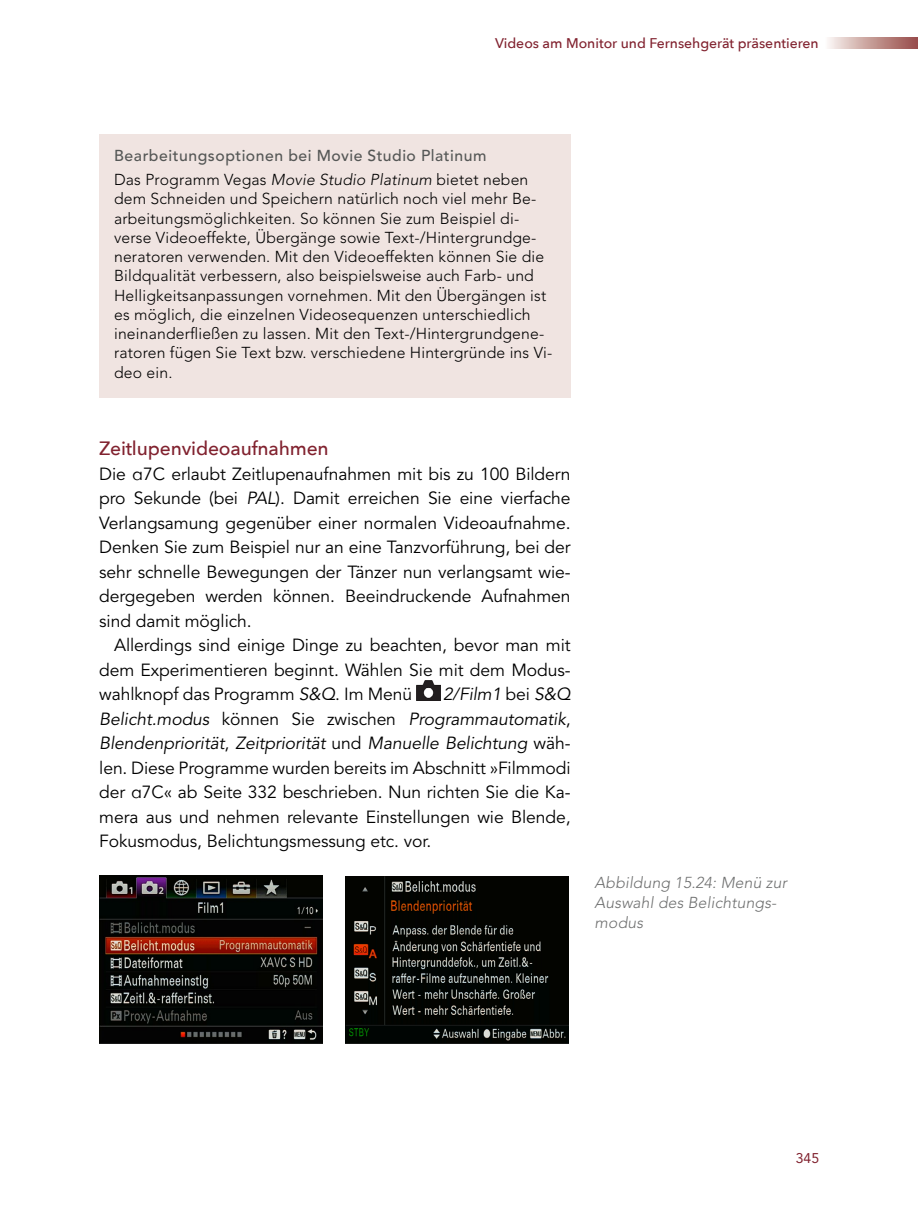
<style>
.page{position:relative;width:918px;height:1216px;background:#fff}
.page>*{position:absolute;margin:0;border:0;box-sizing:border-box;transform-origin:0 0}
.Überschrift_Ebene_2{font:500 19.25px "Avenir Next";letter-spacing:-.01em;color:#81222f}
.Fließtext_mit_Einzug{font:17.5px/24.5px "Avenir LT Pro";letter-spacing:-.005em;color:#000;text-align:justify}
.Fließtext_ohne_Einzu{font:17.5px/24.5px "Avenir LT Pro";letter-spacing:-.005em;color:#000;text-align:justify}
.Tipp_Text_letzter{font:300 15.75px/19.2px "Avenir LT Pro";letter-spacing:.01em;color:#000}
.Bildbeschriftung{font:italic 300 15.75px/20.1px "Avenir LT Pro";letter-spacing:.01em;color:#6f7070}
.Tipp_Überschrift{font:500 15.75px "Avenir LT Pro";letter-spacing:.035em;color:#555756}
.t1{font:500 14px "Avenir Next";color:#81222f}
.t2{font:14px "Avenir LT Pro";color:#81222f}
.s1{font-style:italic}
.s2{font-family:"Avenir Next"}
</style>
<div class="page">
<svg style="left:828px;top:37px;width:90px;height:11px"></svg>
<div style="left:99px;top:134px;width:471px;height:31px;background:#f0e4e1"></div>
<div style="left:99px;top:156px;width:471px;height:241px;background:#f0e4e1"></div>
<img style="left:416px;top:681px;width:25px;height:19px">
<img style="left:99px;top:875px;width:223px;height:168px">
<img style="left:345px;top:876px;width:223px;height:167px">
<p class="t1" style="left:495px;top:31px;width:325px">Videos am Monitor und Fernsehgerät präsentieren</p>
<p class="Tipp_Überschrift" style="left:114px;top:146px;width:374px">Bearbeitungsoptionen bei Movie Studio Platinum</p>
<p class="Tipp_Text_letzter" style="left:114px;top:170px;width:440px">Das Programm Vegas <span class="s1">Movie Studio Platinum</span> bietet neben dem Schneiden und Speichern natürlich noch viel mehr Be&shy;arbeitungsmöglichkeiten. So können Sie zum Beispiel di&shy;verse Videoeffekte, Übergänge sowie Text-/Hintergrundge&shy;neratoren verwenden. Mit den Videoeffekten können Sie die Bildqualität verbessern, also beispielsweise auch Farb- und Helligkeitsanpassungen vornehmen. Mit den Übergängen ist es möglich, die einzelnen Videosequenzen unterschiedlich ineinanderfließen zu lassen. Mit den Text-/Hintergrundgene&shy;ratoren fügen Sie Text bzw. verschiedene Hintergründe ins Vi&shy;deo ein.</p>
<p class="Überschrift_Ebene_2" style="left:99px;top:432px;width:231px">Zeitlupenvideoaufnahmen</p>
<p class="Fließtext_ohne_Einzu" style="left:99px;top:462px;width:473px">Die <span class="s2">α</span>7C erlaubt Zeitlupenaufnahmen mit bis zu 100 Bildern pro Sekunde (bei <span class="s1">PAL</span>). Damit erreichen Sie eine vierfache Verlangsamung gegenüber einer normalen Videoaufnahme.<br>Denken Sie zum Beispiel nur an eine Tanzvorführung, bei der sehr schnelle Bewegungen der Tänzer nun verlangsamt wie&shy;dergegeben werden können. Beeindruckende Aufnahmen sind damit möglich.</p>
<p class="Fließtext_mit_Einzug" style="left:99px;top:633px;width:473px;text-indent:15px">Allerdings sind einige Dinge zu beachten, bevor man mit dem Experimentieren beginnt. Wählen Sie mit dem Modus&shy;wahlknopf das Programm <span class="s1">S&amp;Q</span>. Im Menü</p>
<p class="Fließtext_mit_Einzug" style="left:99px;top:682px;width:473px;text-indent:344px"><span class="s1">2/Film1</span> bei <span class="s1">S&amp;Q Belicht.modus</span> können Sie zwischen <span class="s1">Programmautomatik</span>, <span class="s1">Blendenpriorität</span>, <span class="s1">Zeitpriorität</span> und <span class="s1">Manuelle Belichtung</span> wäh&shy;len. Diese Programme wurden bereits im Abschnitt »Filmmodi der <span class="s2">α</span>7C« ab Seite 332 beschrieben. Nun richten Sie die Ka&shy;mera aus und nehmen relevante Einstellungen wie Blende, Fokusmodus, Belichtungsmessung etc. vor.</p>
<p class="Bildbeschriftung" style="left:594px;top:872px;width:194px">Abbildung 15.24: Menü zur<br>Auswahl des Belichtungs&shy;modus</p>
<p class="t2" style="left:796px;top:1149px;width:25px">345</p>
</div>
